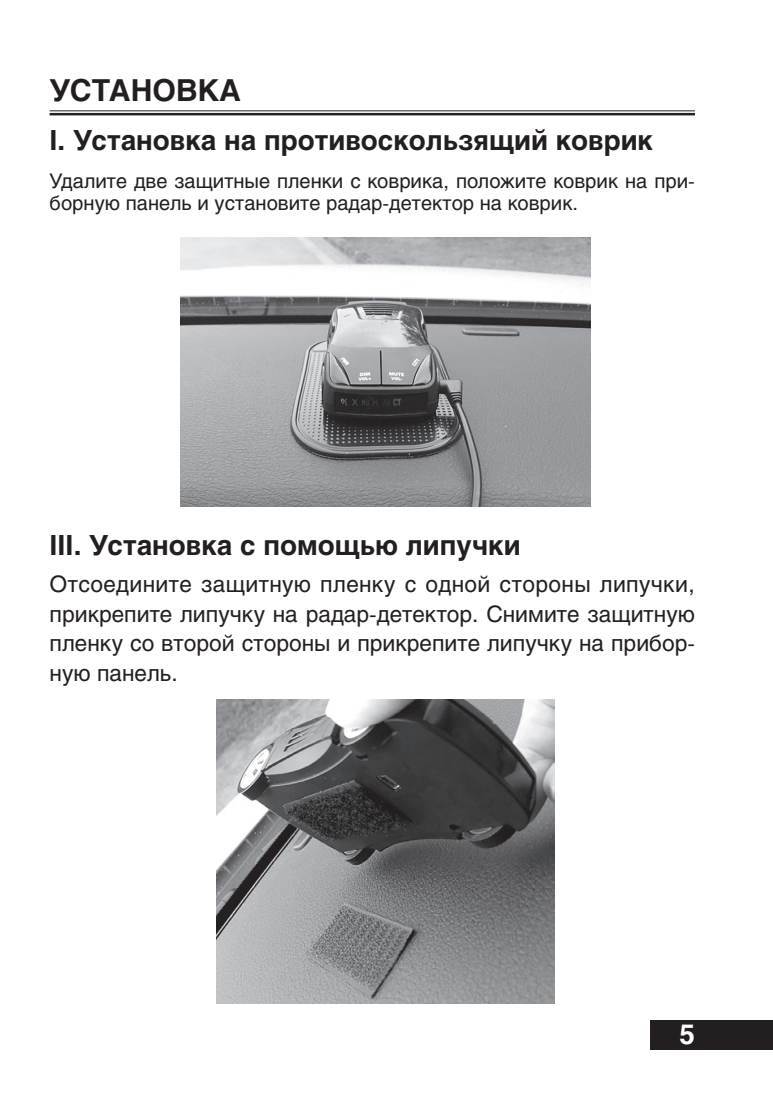
<style>
.page{position:relative;width:773px;height:1106px;background:#fff}
.page>*{position:absolute;margin:0;border:0;box-sizing:border-box;transform-origin:0 0}
.t1{font:700 30px "Helios";color:#231f20}
.t2{font:700 27.5px "Helios";color:#231f20}
.t3{font:700 27.5px "Helios";color:#fff}
.t4{font:22.5px/29.5px "Helios";color:#231f20;text-align:justify}
.t5{font:20px/22.5px "Helios";color:#231f20}
</style>
<div class="page">
<div style="left:650px;top:1020px;width:122px;height:30px;background:#231f20"></div>
<hr style="left:50px;top:110px;width:644px;height:1px;background:#231f20">
<hr style="left:50px;top:113px;width:644px;height:2px;background:#231f20">
<img style="left:181px;top:238px;width:409px;height:268px">
<img style="left:217px;top:699px;width:337px;height:304px">
<h1 class="t1" style="left:50px;top:73px;width:193px">УСТАНОВКА</h1>
<p class="t2" style="left:50px;top:125px;width:605px">I. Установка на противоскользящий коврик</p>
<p class="t5" style="left:50px;top:169px;width:646px">Удалите две защитные пленки с коврика, положите коврик на при&shy;борную панель и установите радар-детектор на коврик.</p>
<p class="t2" style="left:50px;top:529px;width:472px">III. Установка с помощью липучки</p>
<p class="t4" style="left:50px;top:569px;width:646px">Отсоедините защитную пленку с одной стороны липучки, прикрепите липучку на радар-детектор. Снимите защитную пленку со второй стороны и прикрепите липучку на прибор&shy;ную панель.</p>
<p class="t3" style="left:679px;top:1018px;width:17px">5</p>
</div>
